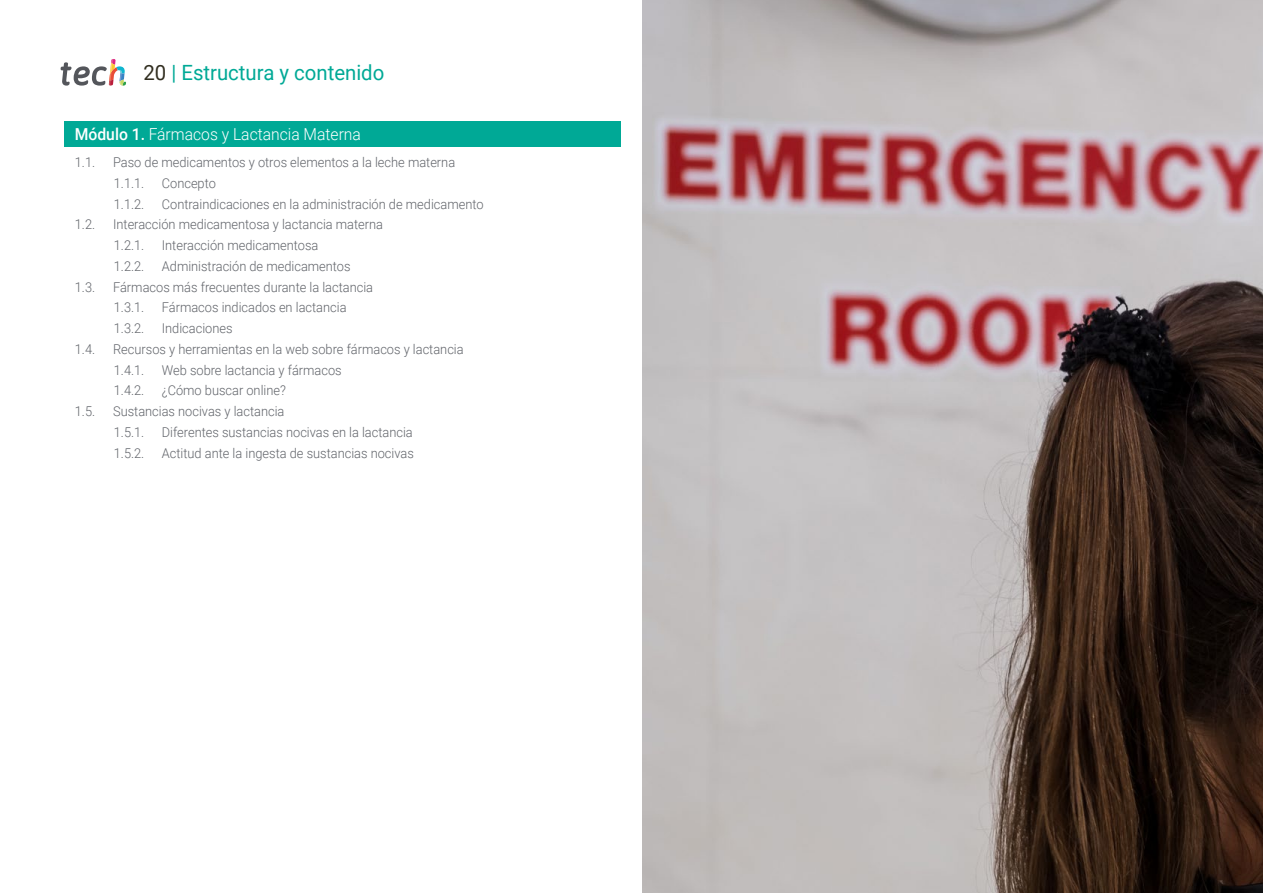
<style>
.page{position:relative;width:1263px;height:893px;background:#fff}
.page>*{position:absolute;margin:0;border:0;box-sizing:border-box;transform-origin:0 0}
.t1{font:21px "Roboto";color:#00a996}
.t2{font:300 16.5px "Roboto";color:#fff;scale:.95 1}
.t3{font:300 13.5px/20.7px "Roboto";color:#61646a;scale:.95 1}
.s1{color:#312e20}
.s2{font-weight:500}
</style>
<div class="page">
<img style="left:642px;top:0;width:621px;height:893px">
<svg style="left:61px;top:59px;width:65px;height:27px"></svg>
<div style="left:64px;top:121px;width:557px;height:25px;background:#00a996"></div>
<h1 class="t1" style="left:144px;top:57px;width:242px"><span class="s1">20</span> | Estructura y contenido</h1>
<p class="t2" style="left:75px;top:123px;width:303px"><span class="s2">Módulo 1.</span> Fármacos y Lactancia Materna</p>
<p class="t3" style="left:75px;top:151px;width:23px">1.1.</p>
<p class="t3" style="left:113px;top:151px;width:362px">Paso de medicamentos y otros elementos a la leche materna<br>1.1.1.</p>
<p class="t3" style="left:162px;top:172px;width:58px">Concepto</p>
<p class="t3" style="left:114px;top:193px;width:34px">1.1.2.</p>
<p class="t3" style="left:162px;top:193px;width:340px">Contraindicaciones en la administración de medicamento</p>
<p class="t3" style="left:75px;top:214px;width:23px">1.2.</p>
<p class="t3" style="left:113px;top:214px;width:286px">Interacción medicamentosa y lactancia materna<br>1.2.1.</p>
<p class="t3" style="left:162px;top:234px;width:166px">Interacción medicamentosa</p>
<p class="t3" style="left:114px;top:255px;width:34px">1.2.2.</p>
<p class="t3" style="left:162px;top:255px;width:200px">Administración de medicamentos</p>
<p class="t3" style="left:75px;top:276px;width:23px">1.3.</p>
<p class="t3" style="left:113px;top:276px;width:275px">Fármacos más frecuentes durante la lactancia<br>1.3.1.</p>
<p class="t3" style="left:162px;top:297px;width:196px">Fármacos indicados en lactancia</p>
<p class="t3" style="left:114px;top:317px;width:34px">1.3.2.</p>
<p class="t3" style="left:162px;top:317px;width:76px">Indicaciones</p>
<p class="t3" style="left:75px;top:338px;width:23px">1.4.</p>
<p class="t3" style="left:113px;top:338px;width:371px">Recursos y herramientas en la web sobre fármacos y lactancia<br>1.4.1.</p>
<p class="t3" style="left:162px;top:359px;width:191px">Web sobre lactancia y fármacos</p>
<p class="t3" style="left:114px;top:380px;width:34px">1.4.2.</p>
<p class="t3" style="left:162px;top:380px;width:132px">¿Cómo buscar online?</p>
<p class="t3" style="left:75px;top:400px;width:23px">1.5.</p>
<p class="t3" style="left:113px;top:400px;width:182px">Sustancias nocivas y lactancia<br>1.5.1.</p>
<p class="t3" style="left:162px;top:421px;width:266px">Diferentes sustancias nocivas en la lactancia</p>
<p class="t3" style="left:114px;top:442px;width:34px">1.5.2.</p>
<p class="t3" style="left:162px;top:442px;width:267px">Actitud ante la ingesta de sustancias nocivas</p>
</div>
